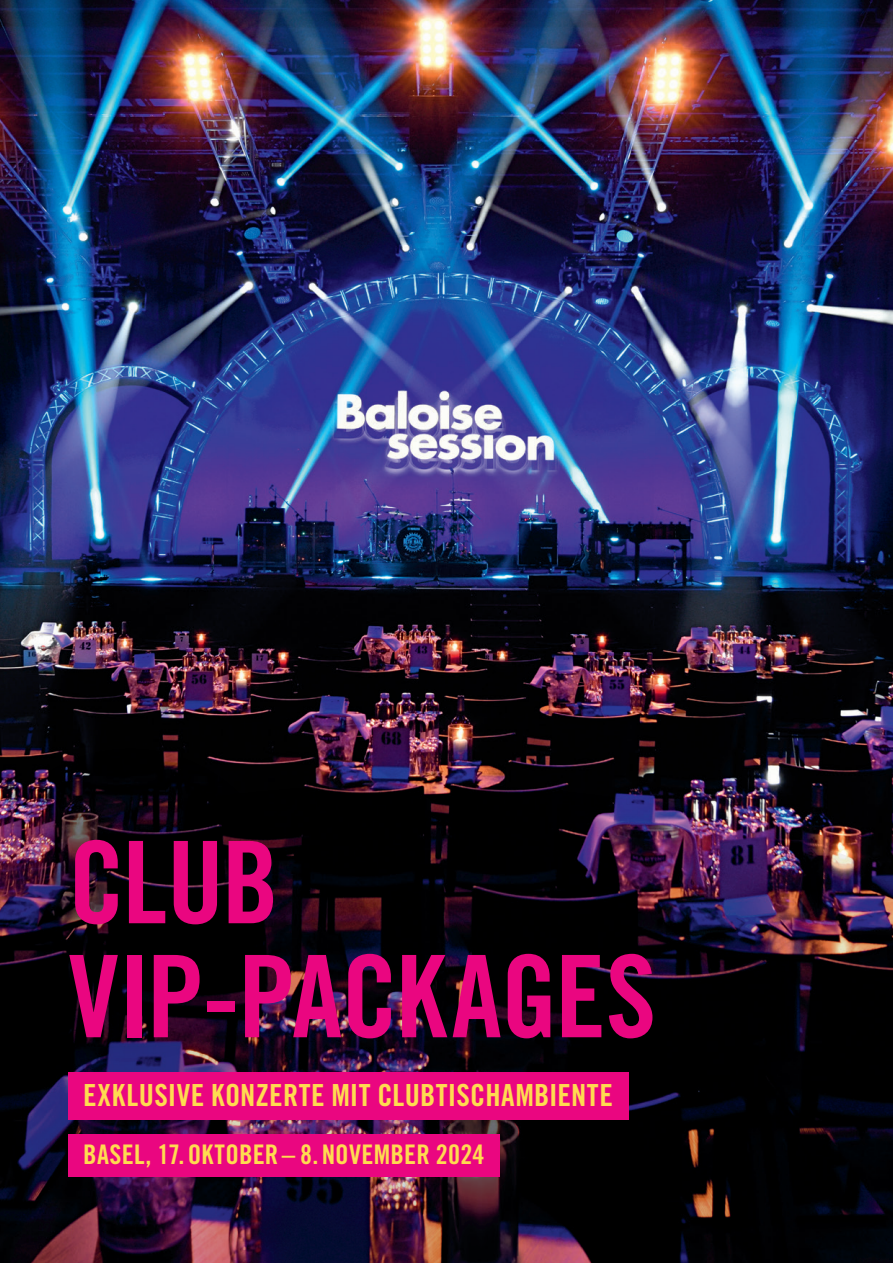
<style>
.page{position:relative;width:893px;height:1263px;background:#fff}
.page>*{position:absolute;margin:0;border:0;box-sizing:border-box;transform-origin:0 0}
.t1{font:114px/114px "Trade Gothic LT Bold Cond Twenty";letter-spacing:-.015em;color:#ea0680}
.t2{font:30.45px "Trade Gothic LT Bold Cond Twenty";letter-spacing:.01em;color:#ffdb50}
.t3{font:27px "Trade Gothic LT Bold Cond Twenty";letter-spacing:.01em;color:#ffdb50}
</style>
<div class="page">
<img style="left:0;top:0;width:893px;height:783px">
<img style="left:0;top:783px;width:893px;height:480px">
<img style="left:0;top:737px;width:298px;height:335px">
<div style="left:68px;top:1134px;width:432px;height:43px;background:#ea0680"></div>
<div style="left:68px;top:1072px;width:560px;height:48px;background:#ea0680"></div>
<h1 class="t1" style="left:68px;top:825px;width:590px">CLUB<br>VIP-PACKAGES</h1>
<p class="t2" style="left:83px;top:1076px;width:531px">EXKLUSIVE KONZERTE MIT CLUBTISCHAMBIENTE</p>
<p class="t3" style="left:83px;top:1138px;width:403px">BASEL, 17.OKTOBER – 8. NOVEMBER 2024</p>
</div>
